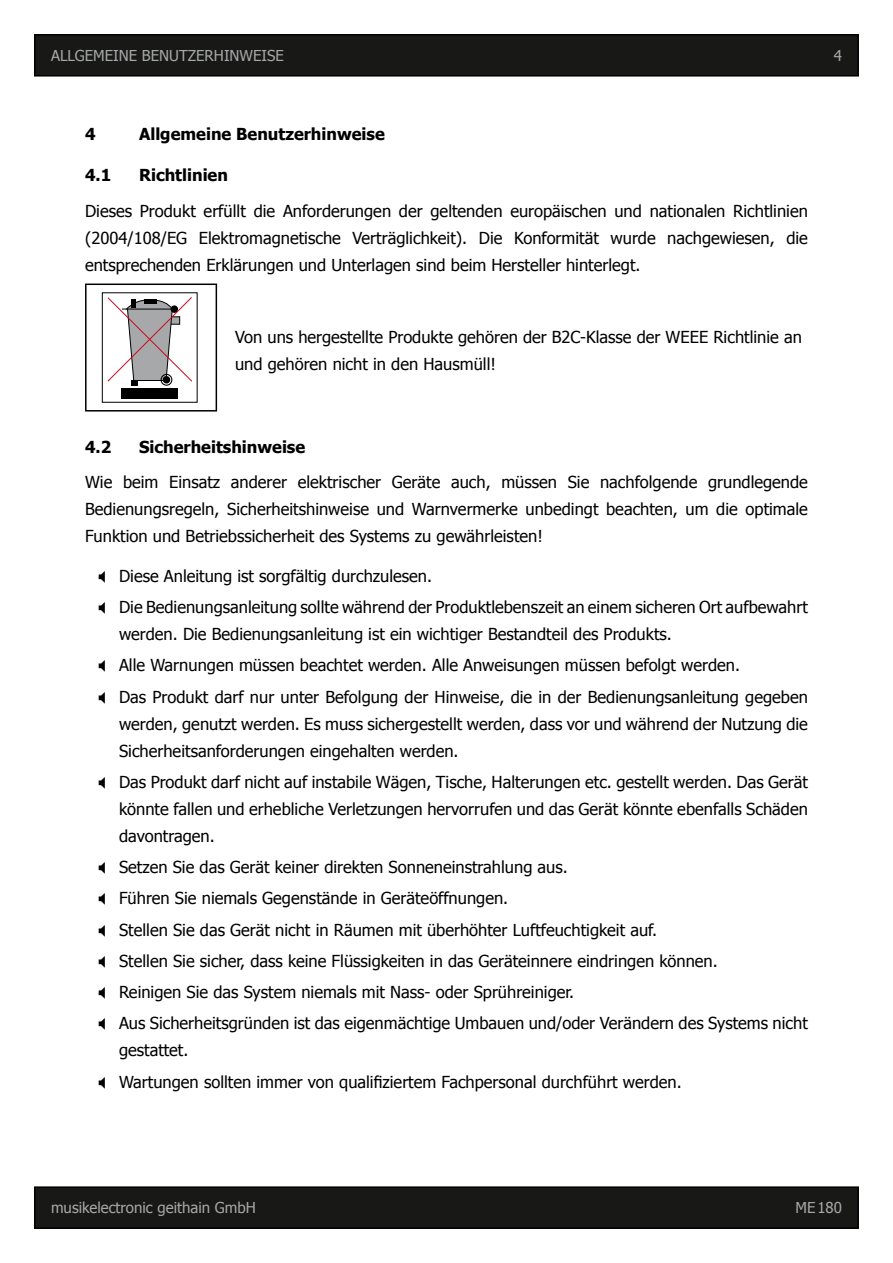
<style>
.page{position:relative;width:893px;height:1263px;background:#fff}
.page>*{position:absolute;margin:0;border:0;box-sizing:border-box;transform-origin:0 0}
.t1{font:16.5px/31.2px "Tahoma";color:#000}
.t2{font:700 16.5px "Tahoma";color:#000}
.t3{font:15px "Tahoma";color:#a6a7a9}
</style>
<div class="page">
<div style="left:35px;top:35px;width:823px;height:41px;background:#181817"></div>
<div style="left:34px;top:34px;width:825px;height:43px;border:2px solid #000"></div>
<div style="left:35px;top:1187px;width:823px;height:41px;background:#181817"></div>
<div style="left:34px;top:1186px;width:825px;height:43px;border:2px solid #000"></div>
<hr style="left:85px;top:283px;width:132px;height:2px;background:#000">
<hr style="left:85px;top:285px;width:2px;height:125px;background:#000">
<hr style="left:216px;top:285px;width:1px;height:125px;background:#000">
<hr style="left:85px;top:410px;width:132px;height:1px;background:#000">
<div style="left:122px;top:389px;width:56px;height:10px;background:#000"></div>
<div style="left:102px;top:292px;width:96px;height:111px;border:1px solid #000"></div>
<svg style="left:107px;top:297px;width:85px;height:89px"></svg>
<p class="t3" style="left:51px;top:46px;width:234px">ALLGEMEINE BENUTZERHINWEISE</p>
<p class="t3" style="left:834px;top:45px;width:10px">4</p>
<p class="t2" style="left:85px;top:123px;width:12px">4</p>
<p class="t2" style="left:139px;top:123px;width:247px">Allgemeine Benutzerhinweise</p>
<p class="t2" style="left:85px;top:164px;width:28px">4.1</p>
<p class="t2" style="left:139px;top:164px;width:90px">Richtlinien</p>
<p class="t1" style="left:85px;top:196px;width:724px;line-height:27px;text-align:justify">Dieses Produkt erfüllt die Anforderungen der geltenden europäischen und nationalen Richtlinien (2004/108/EG Elektromagnetische Verträglichkeit). Die Konformität wurde nachgewiesen, die entsprechenden Erklärungen und Unterlagen sind beim Hersteller hinterlegt.</p>
<p class="t1" style="left:235px;top:322px;width:568px;line-height:27px">Von uns hergestellte Produkte gehören der B2C-Klasse der WEEE Richtlinie an und gehören nicht in den Hausmüll!</p>
<p class="t2" style="left:85px;top:435px;width:28px">4.2</p>
<p class="t2" style="left:139px;top:435px;width:168px">Sicherheitshinweise</p>
<p class="t1" style="left:85px;top:468px;width:724px;line-height:27px;text-align:justify">Wie beim Einsatz anderer elektrischer Geräte auch, müssen Sie nachfolgende grundlegende Bedienungsregeln, Sicherheitshinweise und Warnvermerke unbedingt beachten, um die optimale Funktion und Betriebssicherheit des Systems zu gewährleisten!</p>
<p class="t1" style="left:119px;top:559px;width:690px">Diese Anleitung ist sorgfältig durchzulesen.<br>Die Bedienungsanleitung sollte während der Produktlebenszeit an einem sicheren Ort aufbewahrt</p>
<p class="t1" style="left:119px;top:618px;width:690px">werden. Die Bedienungsanleitung ist ein wichtiger Bestandteil des Produkts.<br>Alle Warnungen müssen beachtet werden. Alle Anweisungen müssen befolgt werden.<br>Das Produkt darf nur unter Befolgung der Hinweise, die in der Bedienungsanleitung gegeben</p>
<p class="t1" style="left:119px;top:709px;width:690px;line-height:27px">werden, genutzt werden. Es muss sichergestellt werden, dass vor und während der Nutzung die<br>Sicherheitsanforderungen eingehalten werden.</p>
<p class="t1" style="left:119px;top:768px;width:690px;line-height:27px;text-align:justify">Das Produkt darf nicht auf instabile Wägen, Tische, Halterungen etc. gestellt werden. Das Gerät könnte fallen und erhebliche Verletzungen hervorrufen und das Gerät könnte ebenfalls Schäden davontragen.</p>
<p class="t1" style="left:119px;top:851px;width:690px">Setzen Sie das Gerät keiner direkten Sonneneinstrahlung aus.<br>Führen Sie niemals Gegenstände in Geräteöffnungen.<br>Stellen Sie das Gerät nicht in Räumen mit überhöhter Luftfeuchtigkeit auf.<br>Stellen Sie sicher, dass keine Flüssigkeiten in das Geräteinnere eindringen können.<br>Reinigen Sie das System niemals mit Nass- oder Sprühreiniger.<br>Aus Sicherheitsgründen ist das eigenmächtige Umbauen und/oder Verändern des Systems nicht</p>
<p class="t1" style="left:119px;top:1034px;width:564px">gestattet.<br>Wartungen sollten immer von qualifiziertem Fachpersonal durchführt werden.</p>
<p class="t3" style="left:51px;top:1198px;width:206px">musikelectronic geithain GmbH</p>
<p class="t3" style="left:795px;top:1198px;width:48px">ME180</p>
</div>
